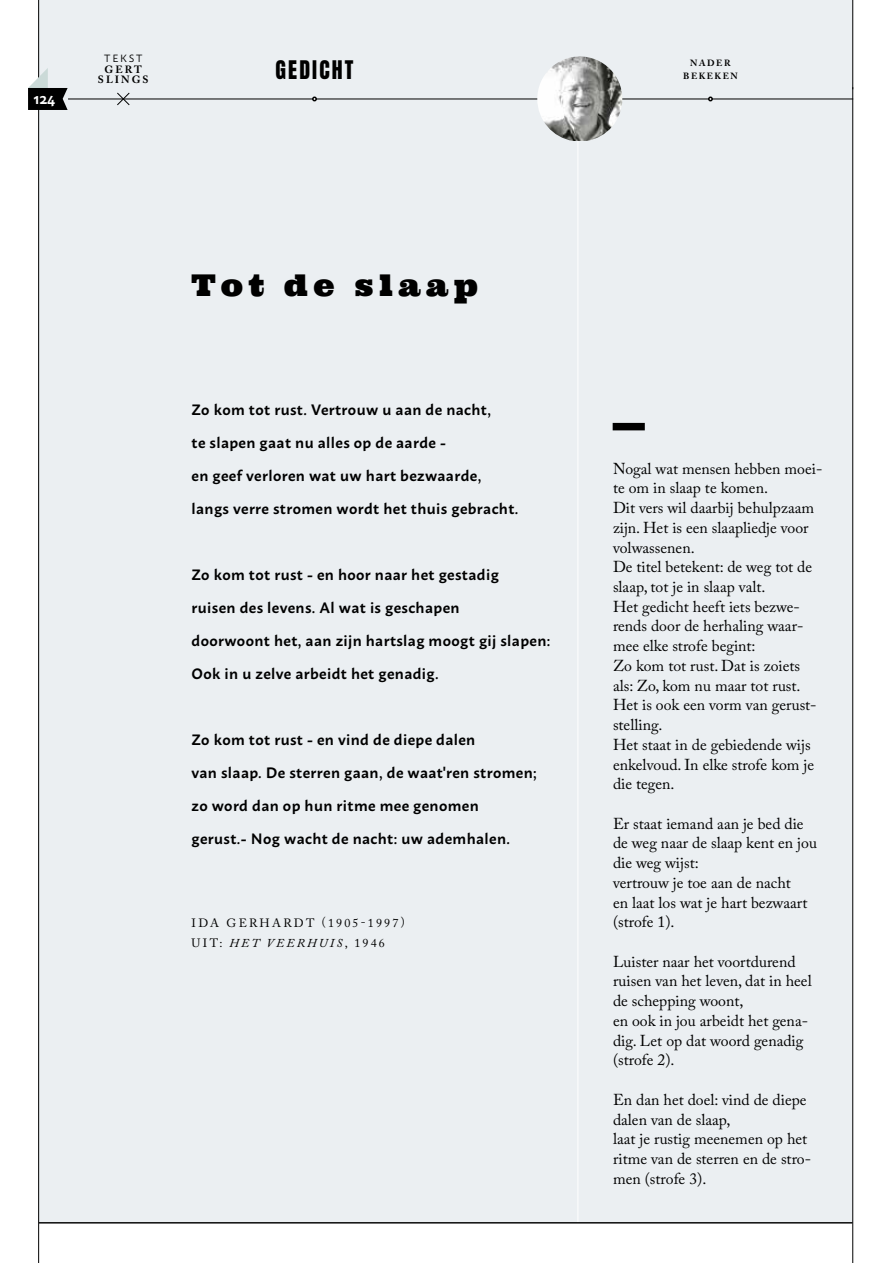
<style>
.page{position:relative;width:893px;height:1263px;background:#fff}
.page>*{position:absolute;margin:0;border:0;box-sizing:border-box;transform-origin:0 0}
.t1{font:30px "Ultra";letter-spacing:.18em;color:#000}
.t2{font:21.75px "Anton";letter-spacing:.1em;color:#000}
.t3{font:15.75px/19.6px "Adobe Caslon Pro";color:#000}
.t4{font:600 15px "Macho";letter-spacing:.025em;color:#000}
.t5{font:600 15px "Macho";color:#fff}
.t6{font:12px/19.6px "Adobe Caslon Pro";letter-spacing:.18em;color:#000}
.t7{font:700 10.5px/10.9px "Adobe Caslon Pro";letter-spacing:.195em;color:#000;text-align:center}
.t8{font:10.5px "Macho";letter-spacing:.18em;color:#000}
.t9{font:700 9px/13.5px "Adobe Caslon Pro";letter-spacing:.165em;color:#000;text-align:center}
.s1{font-style:italic}
</style>
<div class="page">
<div style="left:38px;top:0;width:814px;height:1222px;background:#ebeff2"></div>
<hr style="left:852px;top:87px;width:1px;height:1176px;background:#000">
<div style="left:613px;top:423px;width:32px;height:7px;background:#000"></div>
<hr style="left:577px;top:99px;width:1px;height:1124px;background:#fff">
<hr style="left:38px;top:0;width:1px;height:1263px;background:#000">
<hr style="left:68px;top:99px;width:785px;height:1px;background:#000">
<svg style="left:312px;top:97px;width:5px;height:4px"></svg>
<svg style="left:708px;top:97px;width:5px;height:4px"></svg>
<svg style="left:116px;top:92px;width:14px;height:14px"></svg>
<hr style="left:852px;top:0;width:1px;height:89px;background:#000">
<hr style="left:39px;top:1222px;width:813px;height:1px;background:#000">
<img style="left:537px;top:56px;width:85px;height:85px">
<svg style="left:28px;top:68px;width:40px;height:42px"></svg>
<p class="t5" style="left:34px;top:85px;width:23px">124</p>
<p class="t8" style="left:104px;top:49px;width:40px">TEKST</p>
<p class="t7" style="left:98px;top:63px;width:52px">GERT<br>SLINGS</p>
<h2 class="t2" style="left:275px;top:59px;width:80px">GEDICHT</h2>
<p class="t9" style="left:683px;top:56px;width:56px">NADER<br>BEKEKEN</p>
<h1 class="t1" style="left:192px;top:266px;width:288px">Tot de slaap</h1>
<p class="t4" style="left:192px;top:396px;width:301px">Zo kom tot rust. Vertrouw u aan de nacht,</p>
<p class="t4" style="left:192px;top:429px;width:256px">te slapen gaat nu alles op de aarde -</p>
<p class="t4" style="left:192px;top:462px;width:291px">en geef verloren wat uw hart bezwaarde,</p>
<p class="t4" style="left:192px;top:495px;width:328px">langs verre stromen wordt het thuis gebracht.</p>
<p class="t4" style="left:192px;top:561px;width:309px">Zo kom tot rust - en hoor naar het gestadig</p>
<p class="t4" style="left:192px;top:594px;width:270px">ruisen des levens. Al wat is geschapen</p>
<p class="t4" style="left:192px;top:627px;width:360px">doorwoont het, aan zijn hartslag moogt gij slapen:</p>
<p class="t4" style="left:192px;top:660px;width:249px">Ook in u zelve arbeidt het genadig.</p>
<p class="t4" style="left:192px;top:726px;width:285px">Zo kom tot rust - en vind de diepe dalen</p>
<p class="t4" style="left:192px;top:759px;width:347px">van slaap. De sterren gaan, de waat'ren stromen;</p>
<p class="t4" style="left:192px;top:792px;width:289px">zo word dan op hun ritme mee genomen</p>
<p class="t4" style="left:192px;top:825px;width:320px">gerust.- Nog wacht de nacht: uw ademhalen.</p>
<p class="t6" style="left:192px;top:913px;width:215px">IDA GERHARDT (1905-1997)<br>UIT: <span class="s1">HET VEERHUIS</span>, 1946</p>
<p class="t3" style="left:613px;top:458px;width:211px">Nogal wat mensen hebben moei&shy;te om in slaap te komen.<br>Dit vers wil daarbij behulpzaam zijn. Het is een slaapliedje voor volwassenen.<br>De titel betekent: de weg tot de slaap, tot je in slaap valt.<br>Het gedicht heeft iets bezwe&shy;rends door de herhaling waar&shy;mee elke strofe begint:<br>Zo kom tot rust. Dat is zoiets als: Zo, kom nu maar tot rust.<br>Het is ook een vorm van gerust&shy;stelling.<br>Het staat in de gebiedende wijs enkelvoud. In elke strofe kom je die tegen.</p>
<p class="t3" style="left:613px;top:813px;width:205px">Er staat iemand aan je bed die de weg naar de slaap kent en jou die weg wijst:<br>vertrouw je toe aan de nacht<br>en laat los wat je hart bezwaart (strofe 1).</p>
<p class="t3" style="left:613px;top:951px;width:200px">Luister naar het voortdurend ruisen van het leven, dat in heel de schepping woont,<br>en ook in jou arbeidt het gena&shy;dig. Let op dat woord genadig (strofe 2).</p>
<p class="t3" style="left:613px;top:1089px;width:200px">En dan het doel: vind de diepe dalen van de slaap,<br>laat je rustig meenemen op het ritme van de sterren en de stro&shy;men (strofe 3).</p>
</div>
